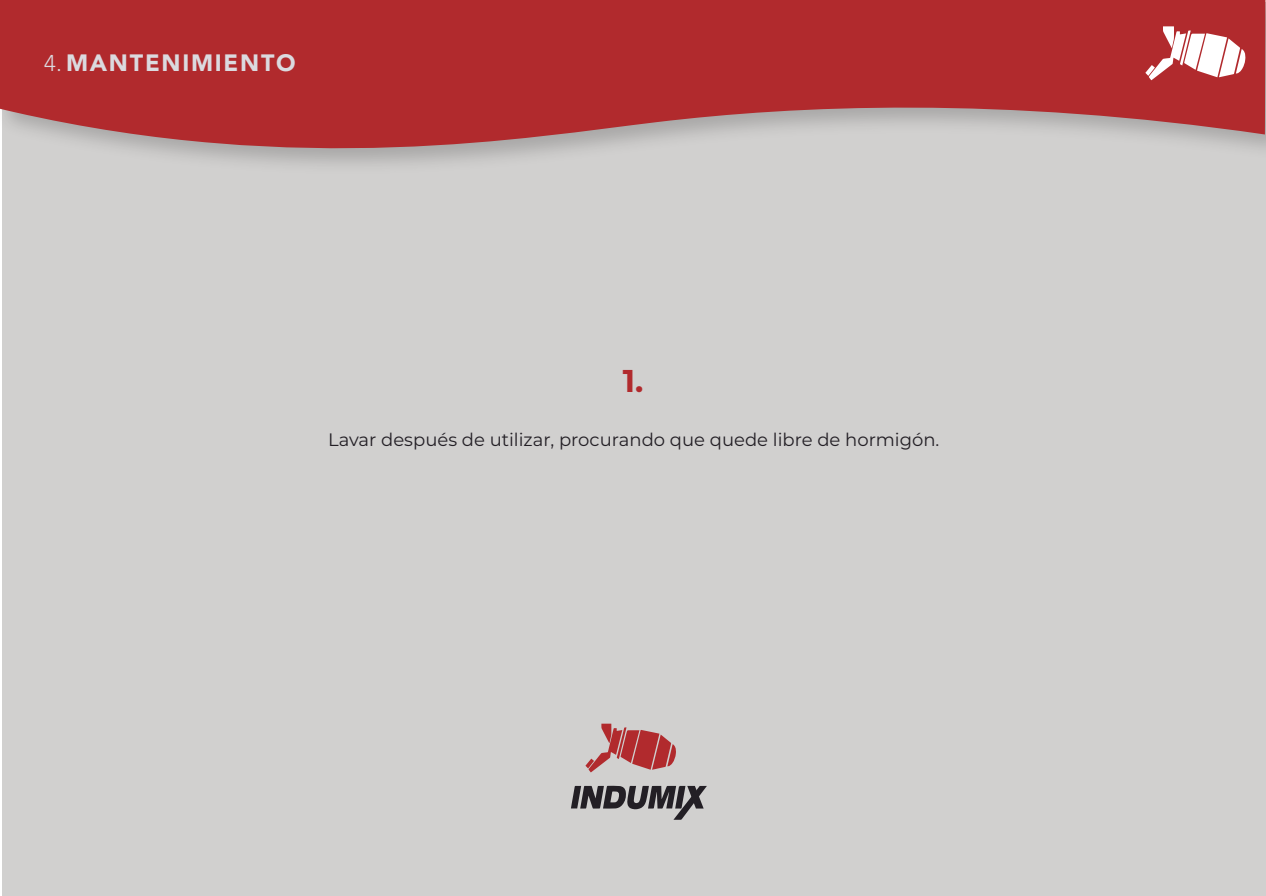
<style>
.page{position:relative;width:1266px;height:896px;background:#fff}
.page>*{position:absolute;margin:0;border:0;box-sizing:border-box;transform-origin:0 0}
.t1{font:700 31.5px "Montserrat";color:#b12a2d}
.t2{font:900 23.4px "Avenir LT Std";letter-spacing:.075em;color:#dbdadf}
.t3{font:18px "Montserrat";color:#231f25}
.s1{font-family:"Avenir LT Pro";font-weight:300;font-size:22.65px}
</style>
<div class="page">
<div style="left:2px;top:2px;width:1263px;height:893px;background:#d1d0cf"></div>
<svg style="left:0;top:0;width:1265px;height:164px;fill:#b12a2d"></svg>
<svg style="left:1148px;top:26px;width:97px;height:54px;background:#d79394"></svg>
<svg style="left:1145px;top:65px;width:9px;height:11px"></svg>
<svg style="left:588px;top:723px;width:88px;height:49px"></svg>
<svg style="left:585px;top:758px;width:9px;height:10px"></svg>
<svg style="left:571px;top:785px;width:136px;height:34px"></svg>
<p class="t2" style="left:44px;top:49px;width:253px"><span class="s1">4.</span>MANTENIMIENTO</p>
<h1 class="t1" style="left:622px;top:358px;width:22px">1.</h1>
<p class="t3" style="left:328px;top:427px;width:613px">Lavar después de utilizar, procurando que quede libre de hormigón.</p>
</div>
